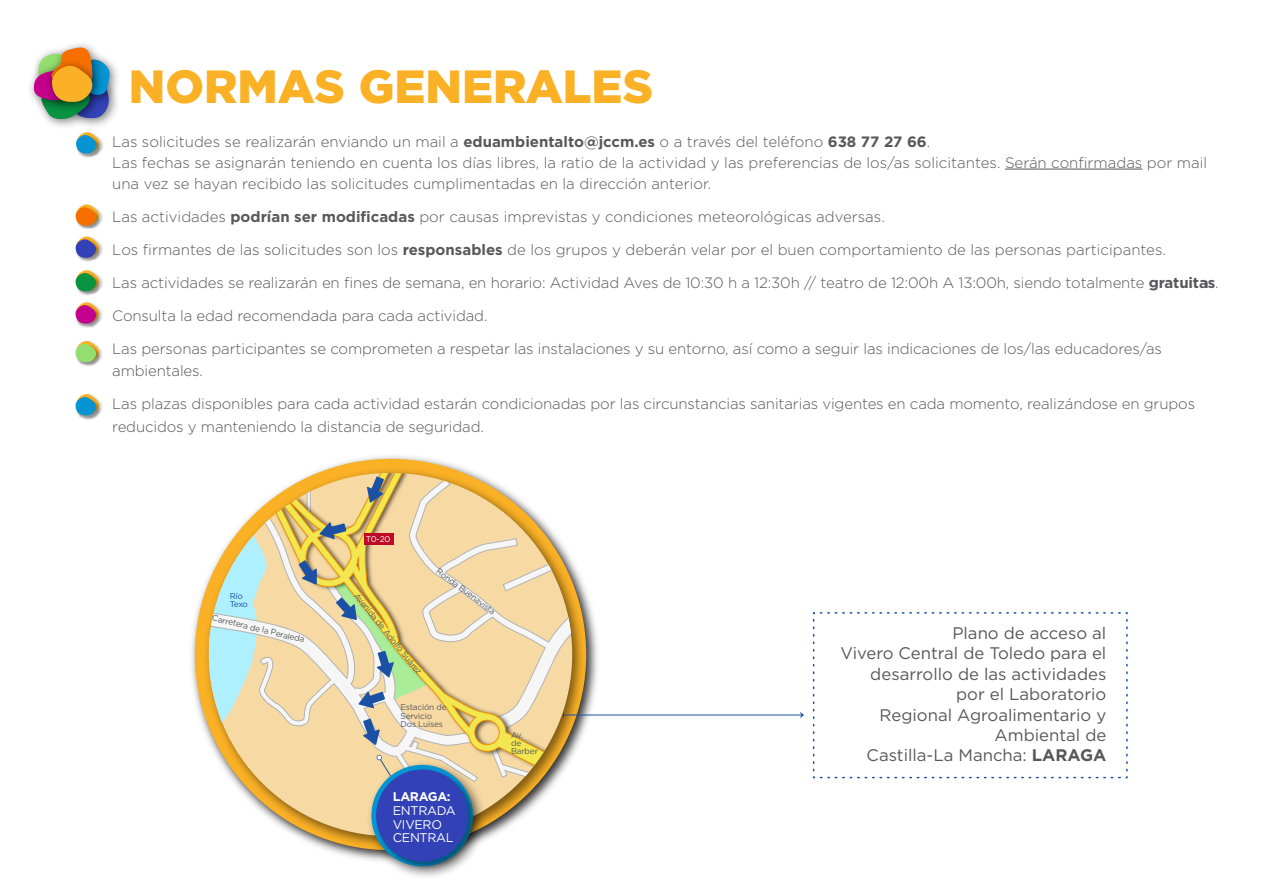
<style>
.page{position:relative;width:1263px;height:893px;background:#fff}
.page>*{position:absolute;margin:0;border:0;box-sizing:border-box;transform-origin:0 0}
.t1{font:900 46.5px "Gotham";color:#fab126}
.t2{font:16.8px/20.4px "Gotham";color:#58585a;text-align:right}
.t3{font:300 15px/21px "Gotham";letter-spacing:-.01em;color:#58585a}
.t4{font:12.6px/13.8px "Gotham";letter-spacing:-.025em;color:#fff}
.t5{font:700 12.6px "Gotham";letter-spacing:-.025em;color:#fff}
.t6{font:8.4px/8.2px "Gotham";letter-spacing:-.025em;color:#58585a}
.t7{font:8.4px/8.4px "Gotham";letter-spacing:-.055em;color:#1b51a4}
.t8{font:8.4px "Gotham";color:#fff}
.s1{font-weight:700}
</style>
<div class="page">
<img style="left:105px;top:110px;width:11px;height:14px">
<img style="left:30px;top:79px;width:2px;height:22px">
<img style="left:110px;top:62px;width:8px;height:48px">
<svg style="left:32px;top:46px;width:78px;height:73px;background:#a19477"></svg>
<img style="left:101px;top:140px;width:2px;height:11px">
<img style="left:81px;top:139px;width:20px;height:19px">
<svg style="left:76px;top:132px;width:24px;height:23px"></svg>
<img style="left:101px;top:212px;width:2px;height:10px">
<img style="left:81px;top:211px;width:20px;height:18px">
<svg style="left:75px;top:204px;width:25px;height:23px"></svg>
<img style="left:84px;top:236px;width:19px;height:18px">
<img style="left:80px;top:239px;width:21px;height:23px">
<svg style="left:75px;top:237px;width:25px;height:22px"></svg>
<img style="left:101px;top:278px;width:2px;height:10px">
<img style="left:80px;top:277px;width:21px;height:19px">
<svg style="left:75px;top:270px;width:25px;height:23px"></svg>
<img style="left:79px;top:309px;width:23px;height:19px">
<svg style="left:75px;top:302px;width:25px;height:23px"></svg>
<img style="left:81px;top:348px;width:20px;height:18px">
<svg style="left:75px;top:341px;width:25px;height:23px"></svg>
<img style="left:80px;top:401px;width:21px;height:19px">
<svg style="left:75px;top:394px;width:25px;height:23px"></svg>
<hr style="left:1005px;top:169px;width:137px;height:1px;background:#58585a">
<img style="left:191px;top:456px;width:413px;height:403px">
<img style="left:200px;top:464px;width:390px;height:390px">
<div style="left:209px;top:473px;width:363px;height:363px;background:#f7d9a4;border-radius:50%"></div>
<svg style="left:209px;top:514px;width:60px;height:270px"></svg>
<svg style="left:273px;top:473px;width:274px;height:254px"></svg>
<img style="left:362px;top:799px;width:129px;height:78px">
<img style="left:374px;top:779px;width:106px;height:94px">
<div style="left:376px;top:769px;width:92px;height:93px;background:#3241b6;border-radius:50%"></div>
<svg style="left:812px;top:612px;width:316px;height:167px"></svg>
<hr style="left:564px;top:715px;width:238px;height:1px;background:#1b51a4">
<svg style="left:298px;top:476px;width:274px;height:303px"></svg>
<svg style="left:800px;top:712px;width:4px;height:6px"></svg>
<h1 class="t1" style="left:129px;top:54px;width:525px">NORMAS GENERALES</h1>
<p class="t3" style="left:112px;top:130px;width:1096px">Las solicitudes se realizarán enviando un mail a <span class="s1">eduambientalto@jccm.es</span> o a través del teléfono <span class="s1">638 77 27 66</span>.<br>Las fechas se asignarán teniendo en cuenta los días libres, la ratio de la actividad y las preferencias de los/as solicitantes. Serán confirmadas por mail una vez se hayan recibido las solicitudes cumplimentadas en la dirección anterior.</p>
<p class="t3" style="left:112px;top:205px;width:774px">Las actividades <span class="s1">podrían ser modificadas</span> por causas imprevistas y condiciones meteorológicas adversas.</p>
<p class="t3" style="left:112px;top:238px;width:1055px">Los firmantes de las solicitudes son los <span class="s1">responsables</span> de los grupos y deberán velar por el buen comportamiento de las personas participantes.</p>
<p class="t3" style="left:112px;top:271px;width:1108px">Las actividades se realizarán en fines de semana, en horario: Actividad Aves de 10:30 h a 12:30h // teatro de 12:00h A 13:00h, siendo totalmente <span class="s1">gratuitas</span>.</p>
<p class="t3" style="left:112px;top:304px;width:377px">Consulta la edad recomendada para cada actividad.</p>
<p class="t3" style="left:112px;top:337px;width:1051px;line-height:22.5px">Las personas participantes se comprometen a respetar las instalaciones y su entorno, así como a seguir las indicaciones de los/las educadores/as ambientales.</p>
<p class="t3" style="left:112px;top:392px;width:1084px;line-height:22.5px">Las plazas disponibles para cada actividad estarán condicionadas por las circunstancias sanitarias vigentes en cada momento, realizándose en grupos reducidos y manteniendo la distancia de seguridad.</p>
<p class="t7" style="left:230px;top:592px;width:20px">Río<br>Texo</p>
<p class="t6" style="left:213px;top:613px;width:96px;rotate:14deg">Carretera de la Peraleda</p>
<p class="t8" style="left:366px;top:534px;width:26px">T0-20</p>
<p class="t6" style="left:359px;top:591px;width:104px;rotate:51deg">Avenida de Adolfo Suárez</p>
<p class="t6" style="left:440px;top:566px;width:73px;rotate:37deg">Ronda Buenavista</p>
<p class="t6" style="left:401px;top:703px;width:48px">Estación de<br>Servicio<br>Dos Luises</p>
<p class="t5" style="left:393px;top:788px;width:59px">LARAGA:</p>
<p class="t4" style="left:393px;top:803px;width:64px">ENTRADA<br>VIVERO<br>CENTRAL</p>
<p class="t6" style="left:511px;top:730px;width:28px">Av.<br>de<br>Barber</p>
<p class="t2" style="left:840px;top:622px;width:267px">Plano de acceso al<br>Vivero Central de Toledo para el desarrollo de las actividades por el Laboratorio<br>Regional Agroalimentario y<br>Ambiental de<br>Castilla-La Mancha: <span class="s1">LARAGA</span></p>
</div>
